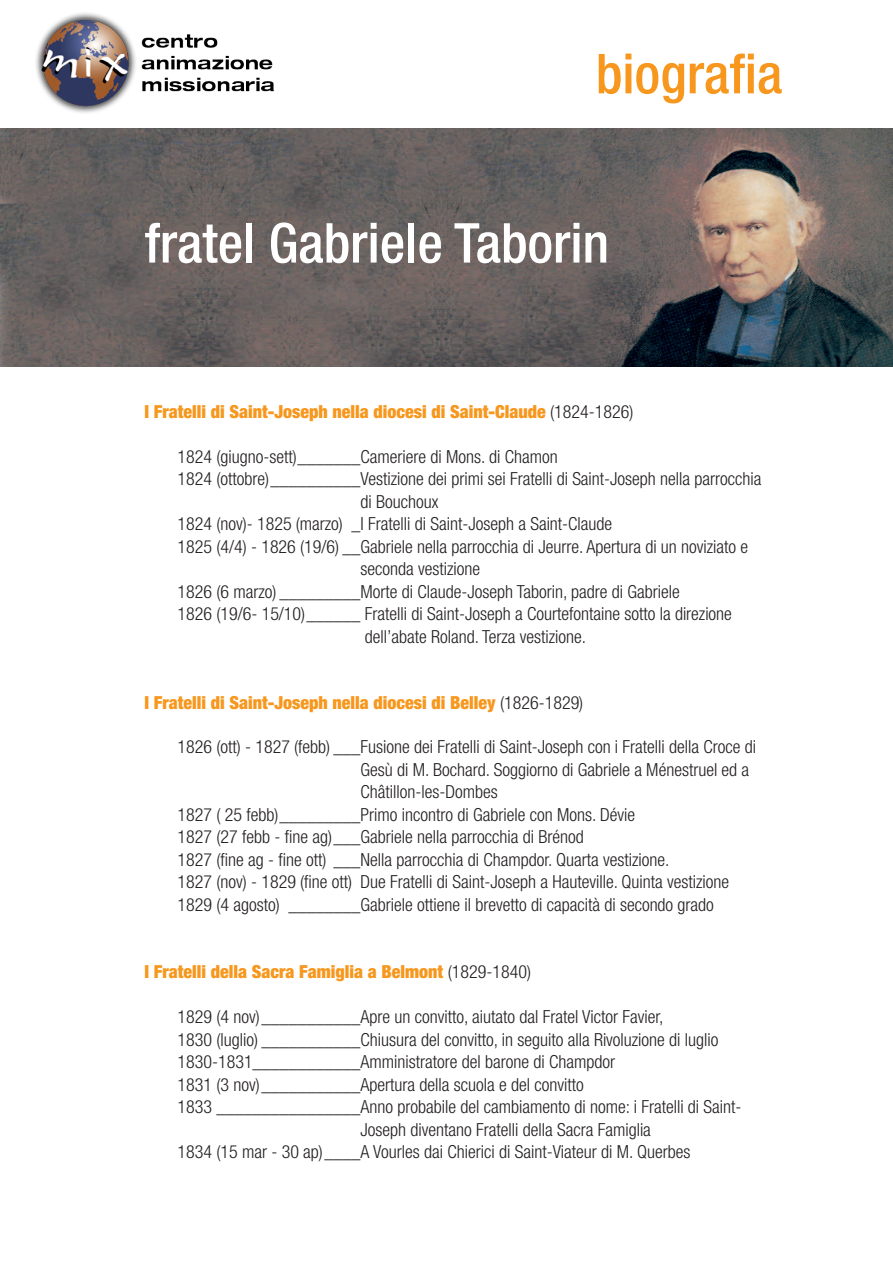
<style>
.page{position:relative;width:893px;height:1263px;background:#fff}
.page>*{position:absolute;margin:0;border:0;box-sizing:border-box;transform-origin:0 0}
.t1{font:500 condensed 55.05px "Helvetica Neue LT Std";color:#fff}
.t2{font:500 condensed 55.05px "Helvetica Neue LT Std";color:#f7971d}
.t3{font:300 condensed 18px "Helvetica Neue LT Std";color:#231f20}
.t4{font:900 condensed 18px "Helvetica Neue LT Std";color:#f7971d}
.s1{font-weight:300;color:#231f20}
</style>
<div class="page">
<img style="left:36px;top:13px;width:238px;height:100px">
<img style="left:0;top:129px;width:893px;height:238px">
<h1 class="t2" style="left:596px;top:41px;width:188px">biografia</h1>
<h1 class="t1" style="left:145px;top:210px;width:466px">fratel Gabriele Taborin</h1>
<p class="t4" style="left:145px;top:400px;width:490px">I Fratelli di Saint-Joseph nella diocesi di Saint-Claude <span class="s1">(1824-1826)</span></p>
<p class="t3" style="left:178px;top:446px;width:382px">1824 (giugno-sett)_______Cameriere di Mons. di Chamon</p>
<p class="t3" style="left:178px;top:468px;width:585px">1824 (ottobre)__________Vestizione dei primi sei Fratelli di Saint-Joseph nella parrocchia</p>
<p class="t3" style="left:361px;top:491px;width:79px">di Bouchoux</p>
<p class="t3" style="left:178px;top:513px;width:436px">1824 (nov)- 1825 (marzo) _I Fratelli di Saint-Joseph a Saint-Claude</p>
<p class="t3" style="left:178px;top:536px;width:572px">1825 (4/4) - 1826 (19/6) __Gabriele nella parrocchia di Jeurre. Apertura di un noviziato e</p>
<p class="t3" style="left:361px;top:558px;width:121px">seconda vestizione</p>
<p class="t3" style="left:178px;top:581px;width:504px">1826 (6 marzo) _________Morte di Claude-Joseph Taborin, padre di Gabriele</p>
<p class="t3" style="left:178px;top:603px;width:556px">1826 (19/6- 15/10)______ Fratelli di Saint-Joseph a Courtefontaine sotto la direzione</p>
<p class="t3" style="left:365px;top:626px;width:223px">dell’abate Roland. Terza vestizione.</p>
<p class="t4" style="left:145px;top:692px;width:440px">I Fratelli di Saint-Joseph nella diocesi di Belley <span class="s1">(1826-1829)</span></p>
<p class="t3" style="left:178px;top:737px;width:580px">1826 (ott) - 1827 (febb) ___Fusione dei Fratelli di Saint-Joseph con i Fratelli della Croce di</p>
<p class="t3" style="left:361px;top:759px;width:390px">Gesù di M. Bochard. Soggiorno di Gabriele a Ménestruel ed a</p>
<p class="t3" style="left:361px;top:782px;width:139px">Châtillon-les-Dombes</p>
<p class="t3" style="left:178px;top:804px;width:459px">1827 ( 25 febb)_________Primo incontro di Gabriele con Mons. Dévie</p>
<p class="t3" style="left:178px;top:827px;width:408px">1827 (27 febb - fine ag)___Gabriele nella parrocchia di Brénod</p>
<p class="t3" style="left:178px;top:849px;width:493px">1827 (fine ag - fine ott) ___Nella parrocchia di Champdor. Quarta vestizione.</p>
<p class="t3" style="left:178px;top:872px;width:553px">1827 (nov) - 1829 (fine ott) Due Fratelli di Saint-Joseph a Hauteville. Quinta vestizione</p>
<p class="t3" style="left:178px;top:894px;width:538px">1829 (4 agosto) ________Gabriele ottiene il brevetto di capacità di secondo grado</p>
<p class="t4" style="left:145px;top:961px;width:388px">I Fratelli della Sacra Famiglia a Belmont <span class="s1">(1829-1840)</span></p>
<p class="t3" style="left:178px;top:1007px;width:487px">1829 (4 nov)___________Apre un convitto, aiutato dal Fratel Victor Favier,</p>
<p class="t3" style="left:178px;top:1029px;width:542px">1830 (luglio) ___________Chiusura del convitto, in seguito alla Rivoluzione di luglio</p>
<p class="t3" style="left:178px;top:1052px;width:439px">1830-1831____________Amministratore del barone di Champdor</p>
<p class="t3" style="left:178px;top:1074px;width:408px">1831 (3 nov)___________Apertura della scuola e del convitto</p>
<p class="t3" style="left:178px;top:1097px;width:565px">1833 ________________Anno probabile del cambiamento di nome: i Fratelli di Saint-</p>
<p class="t3" style="left:361px;top:1119px;width:292px">Joseph diventano Fratelli della Sacra Famiglia</p>
<p class="t3" style="left:178px;top:1142px;width:514px">1834 (15 mar - 30 ap)____A Vourles dai Chierici di Saint-Viateur di M. Querbes</p>
</div>
